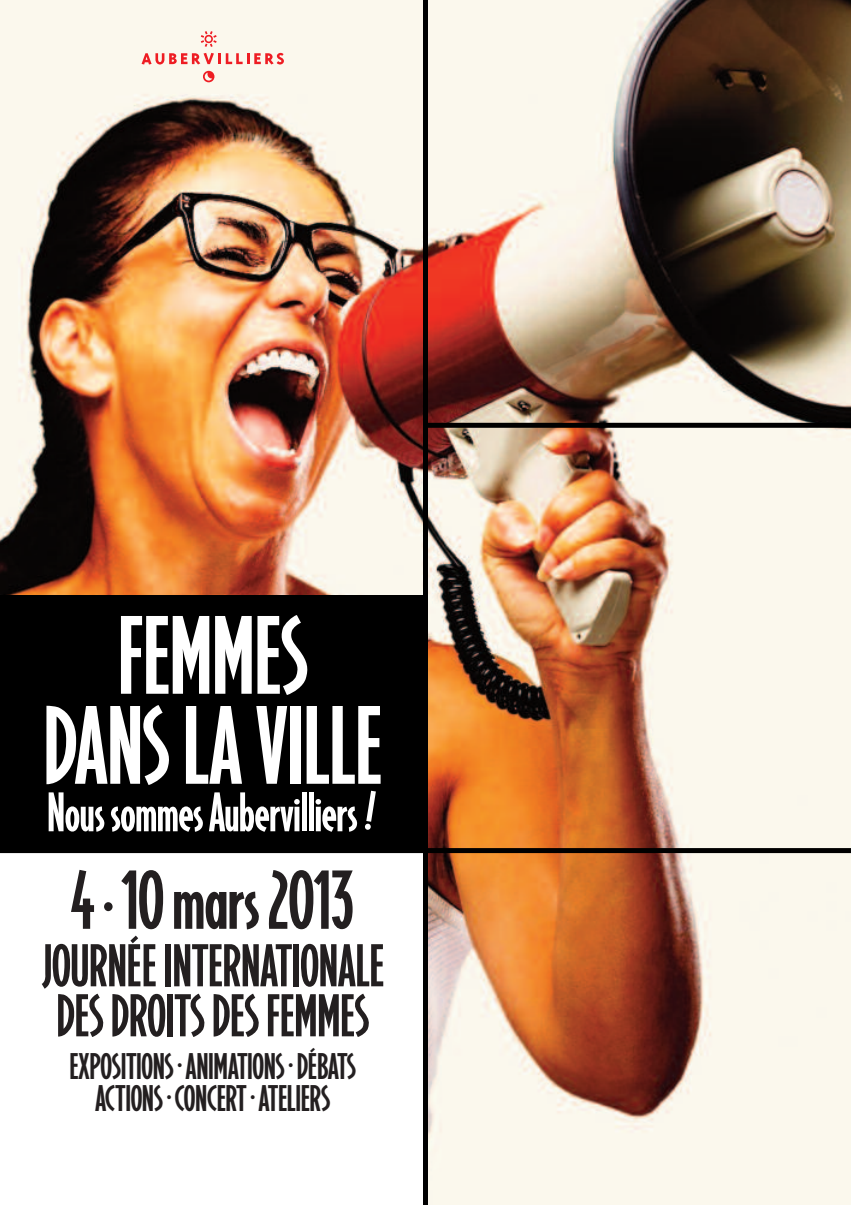
<style>
.page{position:relative;width:851px;height:1205px;background:#fff}
.page>*{position:absolute;margin:0;border:0;box-sizing:border-box;transform-origin:0 0}
.t1{font:120px/90px "Merz";letter-spacing:-.01em;color:#fff;text-align:center}
.t2{font:90px "Merz";letter-spacing:-.01em;color:#231f20}
.t3{font:65px/50px "Merz";letter-spacing:-.01em;color:#231f20}
.t4{font:60px "Merz";letter-spacing:-.01em;color:#fff}
.t5{font:40px/32.5px "Merz";letter-spacing:-.01em;color:#231f20;text-align:center}
.s1{color:#000}
</style>
<div class="page">
<img style="left:0;top:0;width:850px;height:1205px">
<svg style="left:141px;top:53px;width:79px;height:11px"></svg>
<svg style="left:226px;top:53px;width:58px;height:11px"></svg>
<svg style="left:201px;top:31px;width:16px;height:16px"></svg>
<svg style="left:203px;top:71px;width:11px;height:11px"></svg>
<div style="left:0;top:595px;width:425px;height:340px;background:#000"></div>
<div style="left:0;top:850px;width:425px;height:355px;background:#fff"></div>
<div style="left:425px;top:423px;width:425px;height:5px;background:#000"></div>
<div style="left:0;top:848px;width:850px;height:5px;background:#000"></div>
<div style="left:423px;top:0;width:5px;height:1205px;background:#000"></div>
<h1 class="t1" style="left:43px;top:607px;width:341px">FEMMES<br>DANSLAVILLE</h1>
<h3 class="t4" style="left:47px;top:775px;width:333px">NoussommesAuberviliers <span class="s1">!</span></h3>
<h2 class="t2" style="left:71px;top:845px;width:285px">4.10mars2013</h2>
<h3 class="t3" style="left:41px;top:939px;width:344px">JOURNÉEINTERNATIONALE<br>DESDROITSDESFEMMES</h3>
<p class="t5" style="left:69px;top:1049px;width:288px">EXPOSITIONS.ANIMATIONS.DÉBATS<br>ACTIONS.CONCERT.ATELIERS</p>
</div>
